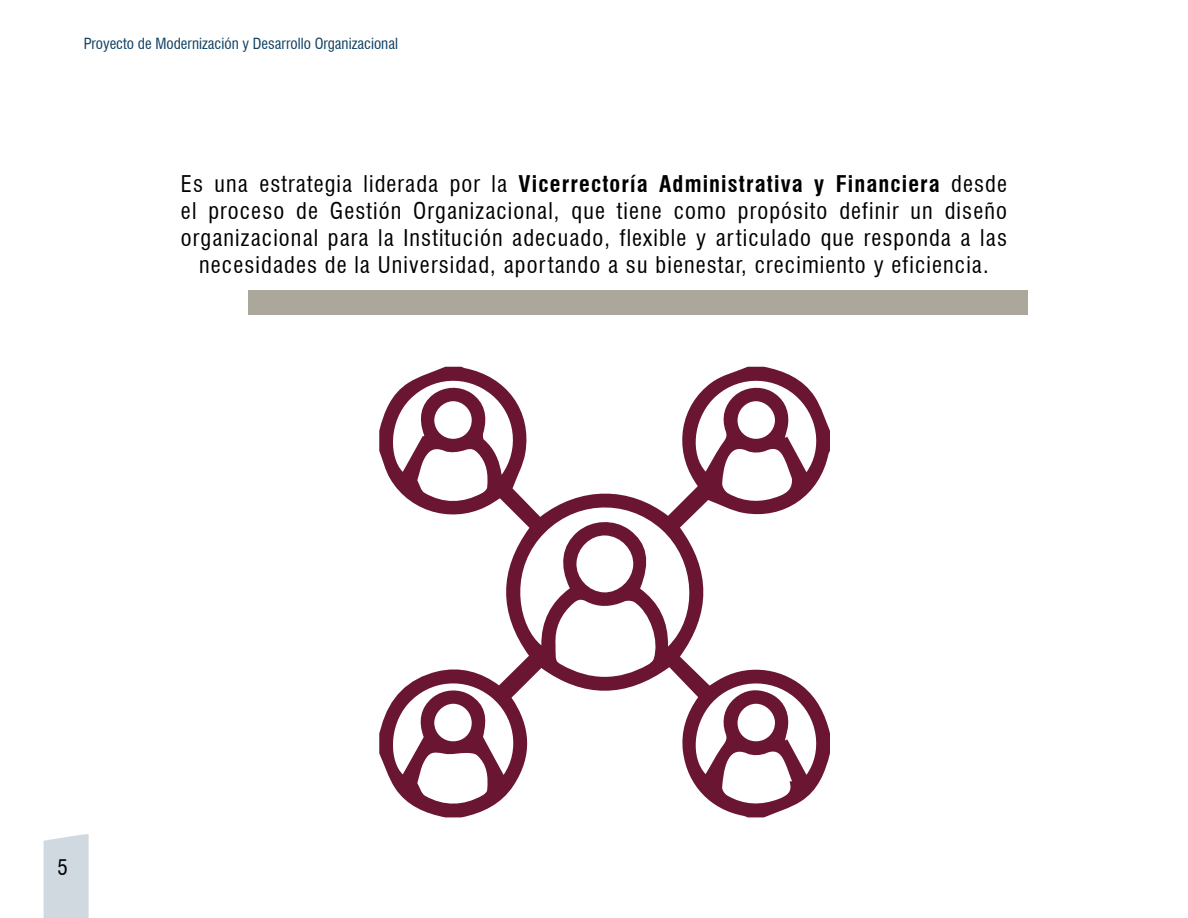
<style>
.page{position:relative;width:1188px;height:918px;background:#fff}
.page>*{position:absolute;margin:0;border:0;box-sizing:border-box;transform-origin:0 0}
.t1{font:condensed 22.5px/27px "Swiss 721 BT";letter-spacing:.05em;color:#000;text-align:center}
.t2{font:condensed 21px "Swiss 721 BT";color:#000}
.t3{font:condensed 15px "Swiss 721 BT";color:#0e4062}
.s1{font-weight:700}
</style>
<div class="page">
<div style="left:44px;top:834px;width:45px;height:84px;background:#d0d9e0"></div>
<div style="left:248px;top:290px;width:780px;height:25px;background:#aba79a"></div>
<svg style="left:379px;top:367px;width:451px;height:450px"></svg>
<p class="t3" style="left:84px;top:35px;width:316px">Proyecto de Modernización y Desarrollo Organizacional</p>
<p class="t1" style="left:181px;top:171px;width:828px">Es una estrategia liderada por la <span class="s1">Vicerrectoría Administrativa y Financiera</span> desde el proceso de Gestión Organizacional, que tiene como propósito definir un diseño organizacional para la Institución adecuado, flexible y articulado que responda a las necesidades de la Universidad, aportando a su bienestar, crecimiento y eficiencia.</p>
<p class="t2" style="left:58px;top:855px;width:12px">5</p>
</div>
